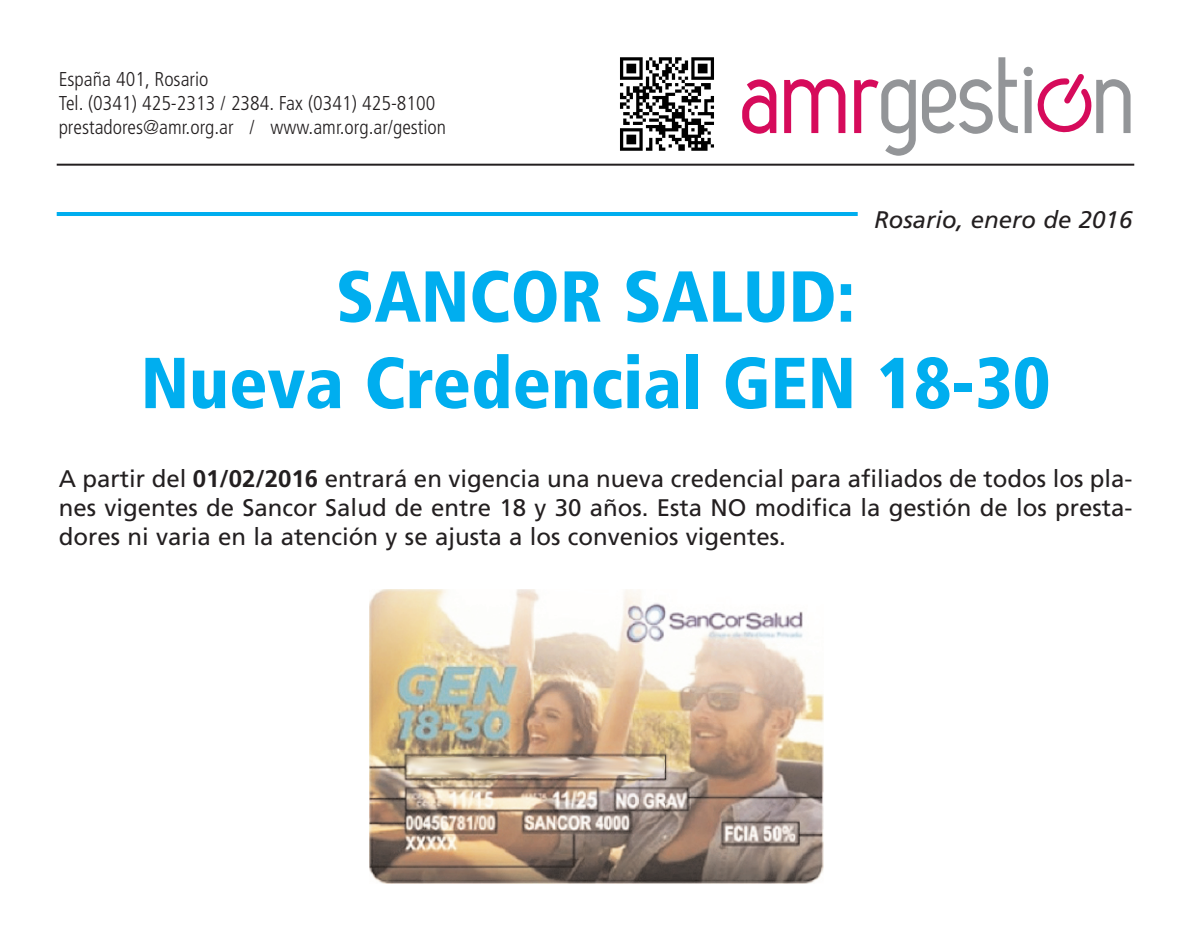
<style>
.page{position:relative;width:1191px;height:936px;background:#fff}
.page>*{position:absolute;margin:0;border:0;box-sizing:border-box;transform-origin:0 0}
.t1{font:900 condensed 72px/86.4px "Frutiger";color:#00aeef;text-align:center}
.t2{font:24px/28.8px "Frutiger";color:#231f20;text-align:justify}
.t3{font:italic 24px "Frutiger";color:#231f20}
.t4{font:300 condensed 20px/24px "Frutiger";color:#231f20}
.s1{font-weight:700}
</style>
<div class="page">
<svg style="left:742px;top:79px;width:34px;height:55px"></svg>
<svg style="left:784px;top:79px;width:61px;height:54px"></svg>
<svg style="left:854px;top:79px;width:61px;height:77px"></svg>
<svg style="left:922px;top:79px;width:70px;height:55px"></svg>
<svg style="left:998px;top:57px;width:132px;height:76px"></svg>
<hr style="left:57px;top:164px;width:1077px;height:2px;background:#231f20">
<img style="left:620px;top:57px;width:94px;height:94px">
<img style="left:370px;top:589px;width:453px;height:294px">
<hr style="left:57px;top:212px;width:800px;height:4px;background:#00aeef">
<p class="t4" style="left:59px;top:69px;width:389px">España 401, Rosario<br>Tel. (0341) 425-2313 / 2384. Fax (0341) 425-8100 prestadores@amr.org.ar / www.amr.org.ar/gestion</p>
<p class="t3" style="left:874px;top:210px;width:260px">Rosario, enero de 2016</p>
<h1 class="t1" style="left:141px;top:259px;width:911px">SANCOR SALUD:<br>Nueva Credencial GEN 18-30</h1>
<p class="t2" style="left:59px;top:466px;width:1075px">A partir del <span class="s1">01/02/2016</span> entrará en vigencia una nueva credencial para afiliados de todos los pla&shy;nes vigentes de Sancor Salud de entre 18 y 30 años. Esta NO modifica la gestión de los presta&shy;dores ni varia en la atención y se ajusta a los convenios vigentes.</p>
</div>
